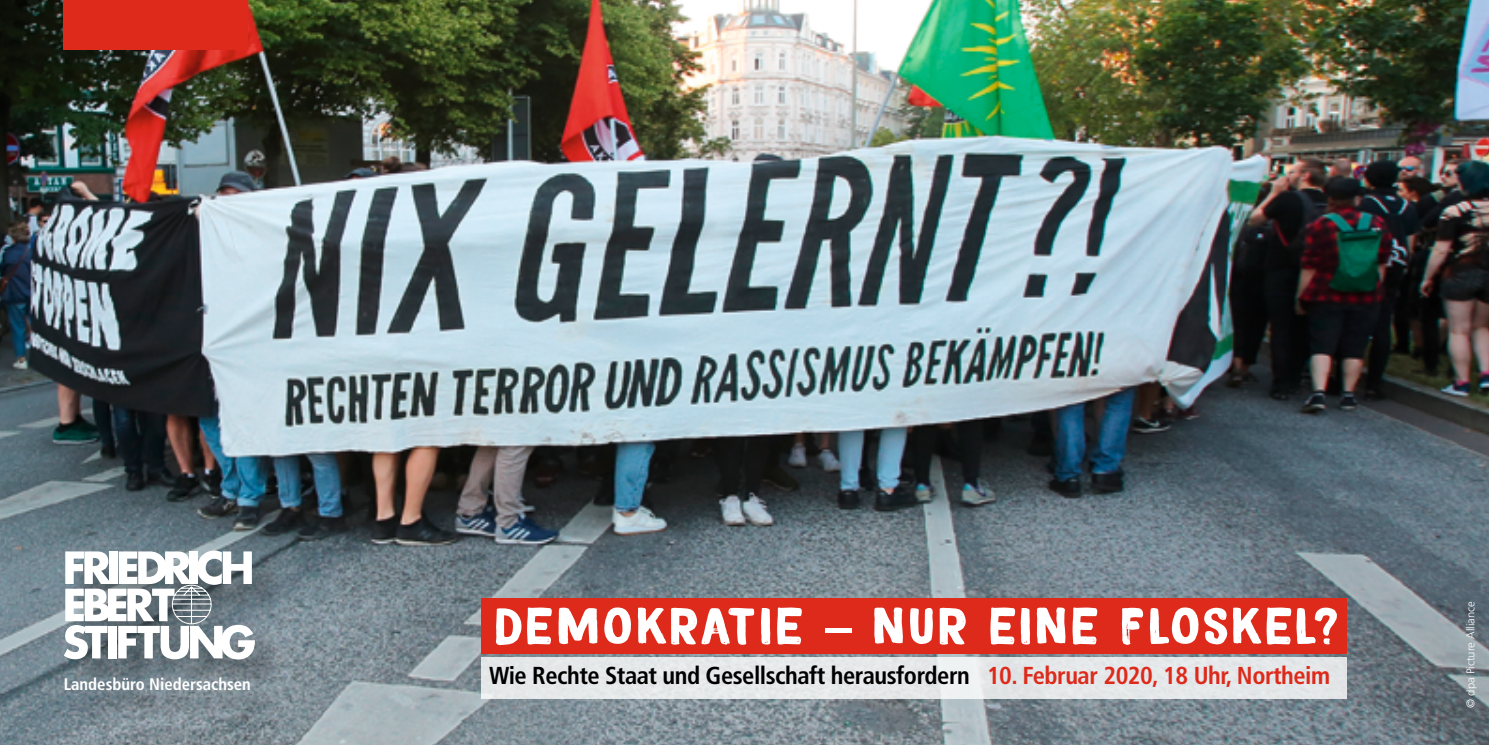
<style>
.page{position:relative;width:1489px;height:745px;background:#fff}
.page>*{position:absolute;margin:0;border:0;box-sizing:border-box;transform-origin:0 0}
.t1{font:52.5px "DK Magical Brush";letter-spacing:.07em;color:#fff}
.t2{font:700 condensed 24.5px "Frutiger";letter-spacing:-.02em;color:#000}
.t3{font:700 condensed 16.75px "Frutiger";color:#fff}
.t4{font:300 11.25px "Frutiger";color:#fff}
.s1{font-family:"Frutiger";font-weight:700}
.s2{color:#dd2a1b}
</style>
<div class="page">
<img style="left:0;top:0;width:1488px;height:744px">
<div style="left:69px;top:553px;width:217px;height:137px;background:#000;opacity:.35"></div>
<svg style="left:64px;top:550px;width:191px;height:109px"></svg>
<div style="left:69px;top:679px;width:212px;height:40px;background:#000;opacity:.35"></div>
<div style="left:64px;top:0;width:184px;height:50px;background:#dd2a1b"></div>
<div style="left:480px;top:597px;width:866px;height:56px;background:#dd2a1b"></div>
<div style="left:480px;top:656px;width:866px;height:42px;background:#e5e8ea"></div>
<p class="t3" style="left:64px;top:673px;width:189px">Landesbüro Niedersachsen</p>
<p class="t1" style="left:493px;top:597px;width:847px">DEMOKRATIE <span class="s1">–</span> NUR EINE FLOSKEL?</p>
<p class="t2" style="left:489px;top:660px;width:842px">Wie Rechte Staat und Gesellschaft herausfordern <span class="s2">10. Februar 2020, 18 Uhr, Northeim</span></p>
<p class="t4" style="left:1463px;top:707px;width:108px;rotate:-90deg">© dpa Picture Alliance</p>
</div>
